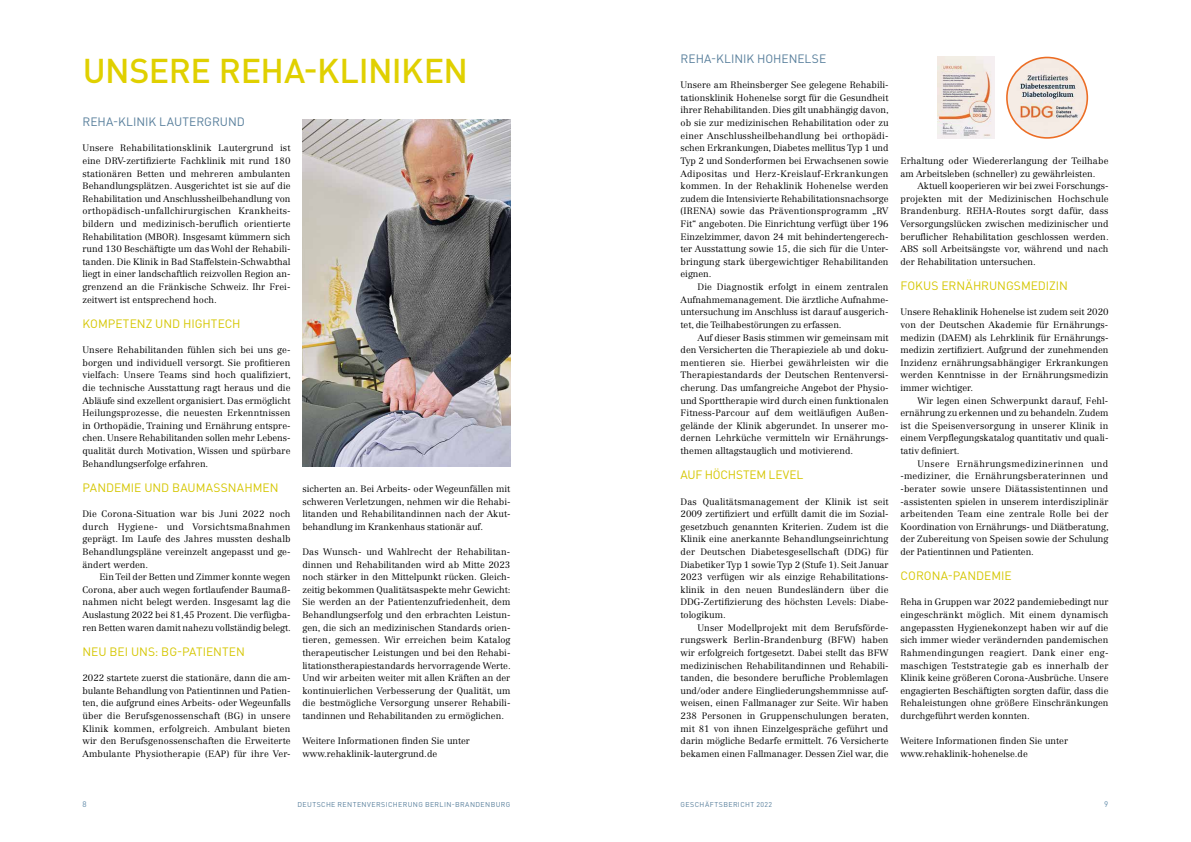
<style>
.page{position:relative;width:1191px;height:842px;background:#fff}
.page>*{position:absolute;margin:0;border:0;box-sizing:border-box;transform-origin:0 0}
.t1{font:500 34px "DIN Pro";letter-spacing:-.015em;color:#e0d000}
.t2{font:12px "DIN Pro";color:#d5c600}
.t3{font:12px "DIN Pro";color:#577e9b}
.t4{font:12px "DIN Pro";letter-spacing:-.02em;color:#d5c600}
.t5{font:300 9.2px/12.6px "Centennial LT Std";color:#000;text-align:justify}
.t6{font:8px "DIN Pro";color:#608aa9}
.t7{font:7px "DIN Pro";letter-spacing:.055em;color:#577e9b}
</style>
<div class="page">
<img style="left:302px;top:120px;width:208px;height:347px">
<img style="left:937px;top:57px;width:57px;height:82px">
<img style="left:1007px;top:57px;width:80px;height:81px;border-radius:40px">
<div style="left:1006px;top:57px;width:82px;height:82px;border:2px solid #ec6d24;border-radius:50%"></div>
<h1 class="t1" style="left:83px;top:43px;width:387px">UNSERE REHA-KLINIKEN</h1>
<h2 class="t3" style="left:83px;top:112px;width:17px">REHA</h2>
<h2 class="t3" style="left:113px;top:112px;width:13px">-KLINIK</h2>
<h2 class="t3" style="left:159px;top:112px;width:9px">LAUTE</h2>
<h2 class="t3" style="left:196px;top:112px;width:50px">RGRUN D</h2>
<p class="t5" style="left:82px;top:142px;width:210px">Unsere Rehabilitationsklinik Lautergrund ist eine DRV-zertifizierte Fachklinik mit rund 180 stationären Betten und mehreren ambulanten Behandlungsplätzen. Ausgerichtet ist sie auf die Rehabilitation und Anschlussheilbehandlung von orthopädisch-unfallchirurgischen Krankheits&shy;bildern und medizinisch-beruflich orientierte Rehabilitation (MBOR). Insgesamt kümmern sich rund 130 Beschäftigte um das Wohl der Rehabili&shy;tanden. Die Klinik in Bad Staffelstein-Schwabthal liegt in einer landschaftlich reizvollen Region an&shy;grenzend an die Fränkische Schweiz. Ihr Frei&shy;zeitwert ist entsprechend hoch.</p>
<h2 class="t2" style="left:83px;top:314px;width:160px">KOMPETENZ UND H IGHTECH</h2>
<p class="t5" style="left:82px;top:344px;width:210px">Unsere Rehabilitanden fühlen sich bei uns ge&shy;borgen und individuell versorgt. Sie profitieren vielfach: Unsere Teams sind hoch qualifiziert, die technische Ausstattung ragt heraus und die Abläufe sind exzellent organisiert. Das ermöglicht Heilungsprozesse, die neuesten Erkenntnissen in Orthopädie, Training und Ernährung entspre&shy;chen. Unsere Rehabilitanden sollen mehr Lebens&shy;qualität durch Motivation, Wissen und spürbare Behandlungserfolge erfahren.</p>
<h2 class="t2" style="left:83px;top:478px;width:9px">PAN</h2>
<h2 class="t2" style="left:106px;top:478px;width:16px">DEMIE</h2>
<h2 class="t2" style="left:144px;top:478px;width:46px">UN D BAUMASSNAHMEN</h2>
<p class="t5" style="left:82px;top:508px;width:209px">Die Corona-Situation war bis Juni 2022 noch durch Hygiene- und Vorsichtsmaßnahmen geprägt. Im Laufe des Jahres mussten deshalb Behandlungspläne vereinzelt angepasst und ge&shy;ändert werden.</p>
<p class="t5" style="left:82px;top:571px;width:210px;text-indent:17px">Ein Teil der Betten und Zimmer konnte wegen Corona, aber auch wegen fortlaufender Baumaß&shy;nahmen nicht belegt werden. Insgesamt lag die Auslastung 2022 bei 81,45 Prozent. Die verfügba&shy;ren Betten waren damit nahezu vollständig belegt.</p>
<h2 class="t2" style="left:83px;top:642px;width:164px">N EU BEI UNS: BG-PATIENTEN</h2>
<p class="t5" style="left:82px;top:672px;width:210px">2022 startete zuerst die stationäre, dann die am&shy;bulante Behandlung von Patientinnen und Patien&shy;ten, die aufgrund eines Arbeits- oder Wegeunfalls über die Berufsgenossenschaft (BG) in unsere Klinik kommen, erfolgreich. Ambulant bieten wir den Berufsgenossenschaften die Erweiterte Ambulante Physiotherapie (EAP) für ihre Ver-</p>
<p class="t5" style="left:302px;top:482px;width:210px">sicherten an. Bei Arbeits- oder Wegeunfällen mit schweren Verletzungen, nehmen wir die Rehabi&shy;litanden und Rehabilitandinnen nach der Akut&shy;behandlung im Krankenhaus stationär auf.</p>
<p class="t5" style="left:302px;top:545px;width:210px;text-align:left">Das Wunsch- und Wahlrecht der Rehabilitan--- dinnen und Rehabilitanden wird ab Mitte 2023 noch stärker in den Mittelpunkt rücken. Gleich&shy;zeitig bekommen Qualitätsaspekte mehr Gewicht:<br>Sie werden an der Patientenzufriedenheit, dem Behandlungserfolg und den erbrachten Leistun&shy;gen, die sich an medizinischen Standards orien&shy;tieren, gemessen. Wir erreichen beim Katalog therapeutischer Leistungen und bei den Rehabi&shy;litationstherapiestandards hervorragende Werte.<br>Und wir arbeiten weiter mit allen Kräften an der kontinuierlichen Verbesserung der Qualität, um die bestmögliche Versorgung unserer Rehabili&shy;tandinnen und Rehabilitanden zu ermöglichen.</p>
<p class="t5" style="left:302px;top:735px;width:169px">Weitere Informationen finden Sie unter www.rehaklinik-lautergrund.de</p>
<h2 class="t3" style="left:680px;top:49px;width:147px">REHA-KLINIK HOHENELSE</h2>
<p class="t5" style="left:680px;top:79px;width:210px">Unsere am Rheinsberger See gelegene Rehabili&shy;tationsklinik Hohenelse sorgt für die Gesundheit ihrer Rehabilitanden. Dies gilt unabhängig davon, ob sie zur medizinischen Rehabilitation oder zu einer Anschlussheilbehandlung bei orthopädi&shy;schen Erkrankungen, Diabetes mellitus Typ 1 und Typ 2 und Sonderformen bei Erwachsenen sowie Adipositas und Herz-Kreislauf-Erkrankungen kommen. In der Rehaklinik Hohenelse werden zudem die Intensivierte Rehabilitationsnachsorge (IRENA) sowie das Präventionsprogramm „RV Fit“ angeboten. Die Einrichtung verfügt über 196<br>Einzelzimmer, davon 24 mit behindertengerech&shy;ter Ausstattung sowie 15, die sich für die Unter&shy;bringung stark übergewichtiger Rehabilitanden eignen.</p>
<p class="t5" style="left:680px;top:281px;width:210px;text-indent:17px">Die Diagnostik erfolgt in einem zentralen Aufnahmemanagement. Die ärztliche Aufnahme&shy;untersuchung im Anschluss ist darauf ausgerich&shy;tet, die Teilhabestörungen zu erfassen.</p>
<p class="t5" style="left:680px;top:331px;width:210px;text-align:left;text-indent:17px">Auf dieser Basis stimmen wir gemeinsam mit den Versicherten die Therapieziele ab und doku&shy;mentieren sie. Hierbei gewährleisten wir die Therapiestandards der Deutschen Rentenversi&shy;cherung. Das umfangreiche Angebot der Physio&shy;und Sporttherapie wird durch einen funktionalen Fitness-Parcour auf dem weitläufigen Außen&shy;gelände der Klinik abgerundet. In unserer mo&shy;dernen Lehrküche vermitteln wir Ernährungs&shy;themen alltagstauglich und motivierend.</p>
<h2 class="t4" style="left:680px;top:465px;width:124px">AUF HÖCHSTEM LEVEL</h2>
<p class="t5" style="left:680px;top:495px;width:210px">Das Qualitätsmanagement der Klinik ist seit 2009 zertifiziert und erfüllt damit die im Sozial&shy;gesetzbuch genannten Kriterien. Zudem ist die Klinik eine anerkannte Behandlungseinrichtung der Deutschen Diabetesgesellschaft (DDG) für Diabetiker Typ 1 sowie Typ 2 (Stufe 1). Seit Januar 2023 verfügen wir als einzige Rehabilitations&shy;klinik in den neuen Bundesländern über die DDG--Zertifizierung des höchsten Levels: Diabe&shy;tologikum.</p>
<p class="t5" style="left:680px;top:621px;width:210px;text-indent:17px">Unser Modellprojekt mit dem Berufsförde&shy;rungswerk Berlin-Brandenburg (BFW) haben wir erfolgreich fortgesetzt. Dabei stellt das BFW medizinischen Rehabilitandinnen und Rehabili&shy;tanden, die besondere berufliche Problemlagen und/oder andere Eingliederungshemmnisse auf&shy;weisen, einen Fallmanager zur Seite. Wir haben 238 Personen in Gruppenschulungen beraten, mit 81 von ihnen Einzelgespräche geführt und darin mögliche Bedarfe ermittelt. 76 Versicherte bekamen einen Fallmanager. Dessen Ziel war, die</p>
<p class="t5" style="left:900px;top:154px;width:209px">Erhaltung oder Wiedererlangung der Teilhabe am Arbeitsleben (schneller) zu gewährleisten.</p>
<p class="t5" style="left:900px;top:180px;width:210px;text-indent:17px">Aktuell kooperieren wir bei zwei Forschungs&shy;projekten mit der Medizinischen Hochschule Brandenburg. REHA--Routes sorgt dafür, dass Versorgungslücken zwischen medizinischer und beruflicher Rehabilitation geschlossen werden.<br>ABS soll Arbeitsängste vor, während und nach der Rehabilitation untersuchen.</p>
<h2 class="t2" style="left:900px;top:276px;width:169px">FOKUS -ERNÄHRUNGSMEDIZIN</h2>
<p class="t5" style="left:900px;top:306px;width:210px">Unsere Rehaklinik Hohenelse ist zudem seit 2020 von der Deutschen Akademie für Ernährungs&shy;medizin (DAEM) als Lehrklinik für Ernährungs&shy;medizin zertifiziert. Aufgrund der zunehmenden Inzidenz ernährungsabhängiger Erkrankungen werden Kenntnisse in der Ernährungsmedizin immer wichtiger.</p>
<p class="t5" style="left:900px;top:394px;width:209px;text-indent:17px">Wir legen einen Schwerpunkt darauf, Fehl&shy;ernährung zu erkennen und zu behandeln. Zudem ist die Speisenversorgung in unserer Klinik in einem Verpflegungskatalog quantitativ und quali&shy;tativ definiert.</p>
<p class="t5" style="left:900px;top:457px;width:210px;text-indent:17px">Unsere Ernährungsmedizinerinnen und --mediziner, die Ernährungsberaterinnen und -berater sowie unsere Diätassistentinnen und -assistenten spielen in unserem interdisziplinär arbeitenden Team eine zentrale Rolle bei der Koordination von Ernährungs- und Diätberatung, der Zubereitung von Speisen sowie der Schulung der Patientinnen und Patienten.</p>
<h2 class="t2" style="left:900px;top:566px;width:112px">CORONA--PANDEMIE</h2>
<p class="t5" style="left:900px;top:596px;width:210px">Reha in Gruppen war 2022 pandemiebedingt nur eingeschränkt möglich. Mit einem dynamisch angepassten Hygienekonzept haben wir auf die sich immer wieder verändernden pandemischen Rahmendingungen reagiert. Dank einer eng&shy;maschigen Teststrategie gab es innerhalb der Klinik keine größeren Corona-Ausbrüche. Unsere engagierten Beschäftigten sorgten dafür, dass die Rehaleistungen ohne größere Einschränkungen durchgeführt werden konnten.</p>
<p class="t5" style="left:900px;top:735px;width:169px">Weitere Informationen finden Sie unter www.rehaklinik-hohenelse.de</p>
<p class="t6" style="left:82px;top:798px;width:6px">8</p>
<p class="t7" style="left:297px;top:799px;width:214px">DEUTSCHE RENTENVERSICHERUNG BERLIN-BRANDENBURG</p>
<p class="t7" style="left:680px;top:799px;width:93px">GESCHÄFTSBERICHT 2022</p>
<p class="t6" style="left:1104px;top:798px;width:6px">9</p>
</div>
